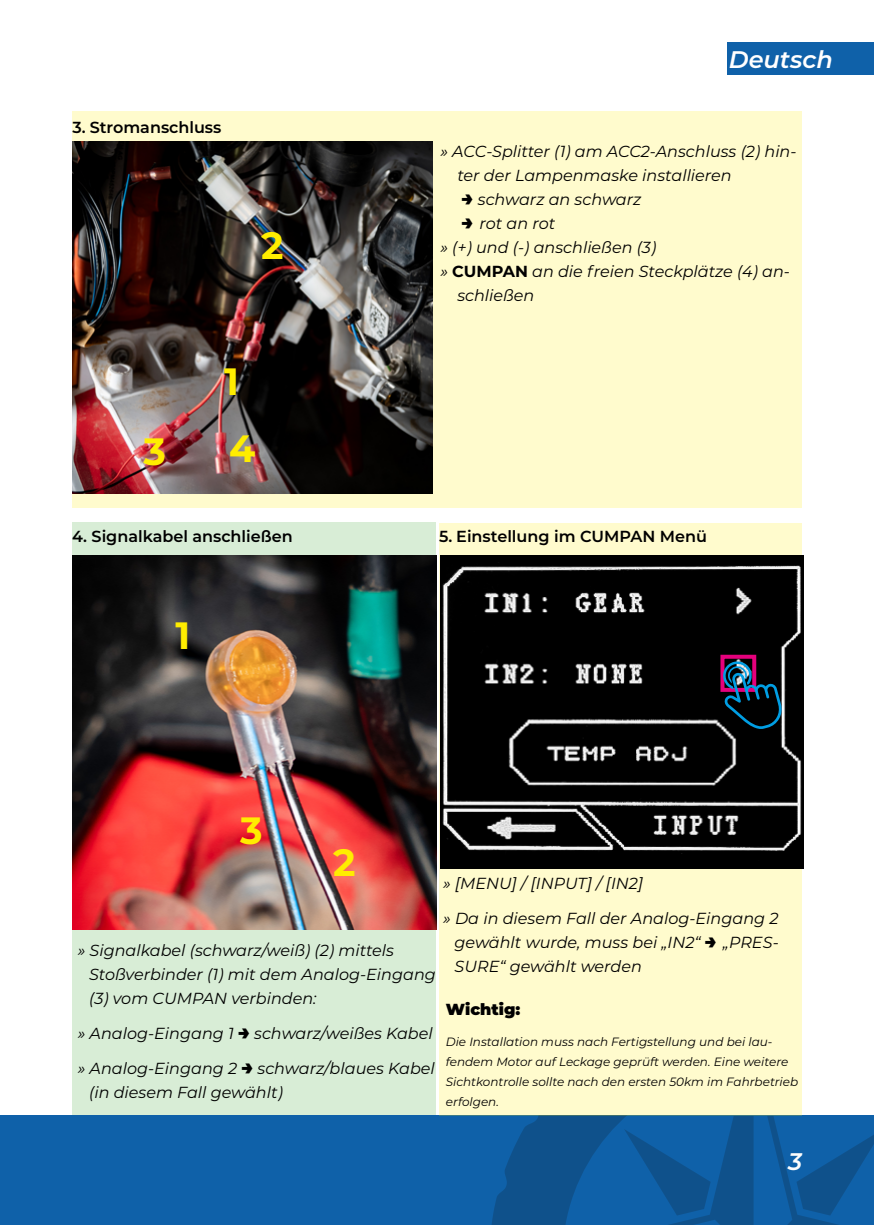
<style>
.page{position:relative;width:874px;height:1225px;background:#fff}
.page>*{position:absolute;margin:0;border:0;box-sizing:border-box;transform-origin:0 0}
.t1{font:700 38px "Montserrat";color:#ffed00}
.t2{font:italic 600 24px "Montserrat";color:#fff}
.t3{font:italic 600 24px "Montserrat";color:#fdfdfd}
.t4{font:italic 16px/24px "Montserrat";color:#000}
.t5{font:600 16px "Montserrat";color:#000}
.t6{font:900 16px "Montserrat";color:#000}
.t7{font:italic 12px/20px "Montserrat";color:#000}
.s1{font-weight:900;font-style:normal;font-size:20px}
.s2{font-weight:700;font-style:normal}
</style>
<div class="page">
<div style="left:0;top:1115px;width:873px;height:110px;background:#0f61a9"></div>
<svg style="left:488px;top:1115px;width:385px;height:110px"></svg>
<div style="left:727px;top:43px;width:146px;height:32px;background:#0f61a9"></div>
<div style="left:72px;top:523px;width:363px;height:592px;background:#d8edd6"></div>
<div style="left:439px;top:523px;width:362px;height:592px;background:#fffbcd"></div>
<div style="left:72px;top:111px;width:729px;height:396px;background:#fffbcd"></div>
<img style="left:73px;top:555px;width:363px;height:374px">
<img style="left:440px;top:556px;width:362px;height:312px">
<div style="left:720px;top:655px;width:35px;height:37px;border:4px solid #e5007c"></div>
<svg style="left:721px;top:660px;width:60px;height:70px;background:#16253c"></svg>
<img style="left:73px;top:142px;width:359px;height:351px">
<p class="t5" style="left:73px;top:115px;width:150px">3. Stromanschluss</p>
<h1 class="t1" style="left:261px;top:218px;width:24px">2</h1>
<h1 class="t1" style="left:224px;top:354px;width:16px">1</h1>
<h1 class="t1" style="left:143px;top:424px;width:24px">3</h1>
<h1 class="t1" style="left:229px;top:421px;width:28px">4</h1>
<p class="t5" style="left:72px;top:525px;width:222px">4. Signalkabel anschließen</p>
<h1 class="t1" style="left:175px;top:608px;width:16px">1</h1>
<h1 class="t1" style="left:240px;top:803px;width:24px">3</h1>
<h2 class="t2" style="left:728px;top:42px;width:105px">Deutsch</h2>
<p class="t4" style="left:457px;top:139px;width:340px;text-indent:-17px">» ACC-Splitter (1) am ACC2-Anschluss (2) hin&shy;ter der Lampenmaske installieren</p>
<p class="t4" style="left:461px;top:187px;width:181px"><span class="s1">→</span> schwarz an schwarz</p>
<p class="t4" style="left:461px;top:211px;width:95px"><span class="s1">→</span> rot an rot</p>
<p class="t4" style="left:440px;top:235px;width:217px">» (+) und (-) anschließen (3)</p>
<p class="t4" style="left:440px;top:259px;width:351px">» <span class="s2">CUMPAN</span> an die freien Steckplätze (4) an-</p>
<p class="t4" style="left:457px;top:283px;width:78px">schließen</p>
<p class="t5" style="left:439px;top:525px;width:269px">5. Einstellung im CUMPAN Menü</p>
<h1 class="t1" style="left:333px;top:835px;width:24px">2</h1>
<p class="t4" style="left:89px;top:937px;width:348px;text-indent:-11px">» Signalkabel (schwarz/weiß) (2) mittels<br>Stoßverbinder (1) mit dem Analog-Eingang (3) vom CUMPAN verbinden:</p>
<p class="t4" style="left:78px;top:1020px;width:356px">» Analog-Eingang 1 <span class="s1">→</span> schwarz/weißes Kabel</p>
<p class="t4" style="left:89px;top:1056px;width:347px;text-indent:-11px">» Analog-Eingang 2 <span class="s1">→</span> schwarz/blaues Kabel (in diesem Fall gewählt)</p>
<p class="t4" style="left:443px;top:870px;width:201px">» [MENU] / [INPUT] / [IN2]</p>
<p class="t4" style="left:454px;top:906px;width:326px;text-align:justify;text-indent:-11px">» Da in diesem Fall der Analog-Eingang 2 gewählt wurde, muss bei „IN2“ <span class="s1">→</span> „PRES-SURE“ gewählt werden</p>
<p class="t6" style="left:445px;top:997px;width:76px">Wichtig:</p>
<p class="t7" style="left:445px;top:1031px;width:354px">Die Installation muss nach Fertigstellung und bei lau&shy;fendem Motor auf Leckage geprüft werden. Eine weitere Sichtkontrolle sollte nach den ersten 50km im Fahrbetrieb erfolgen.</p>
<h2 class="t3" style="left:787px;top:1144px;width:15px">3</h2>
</div>
